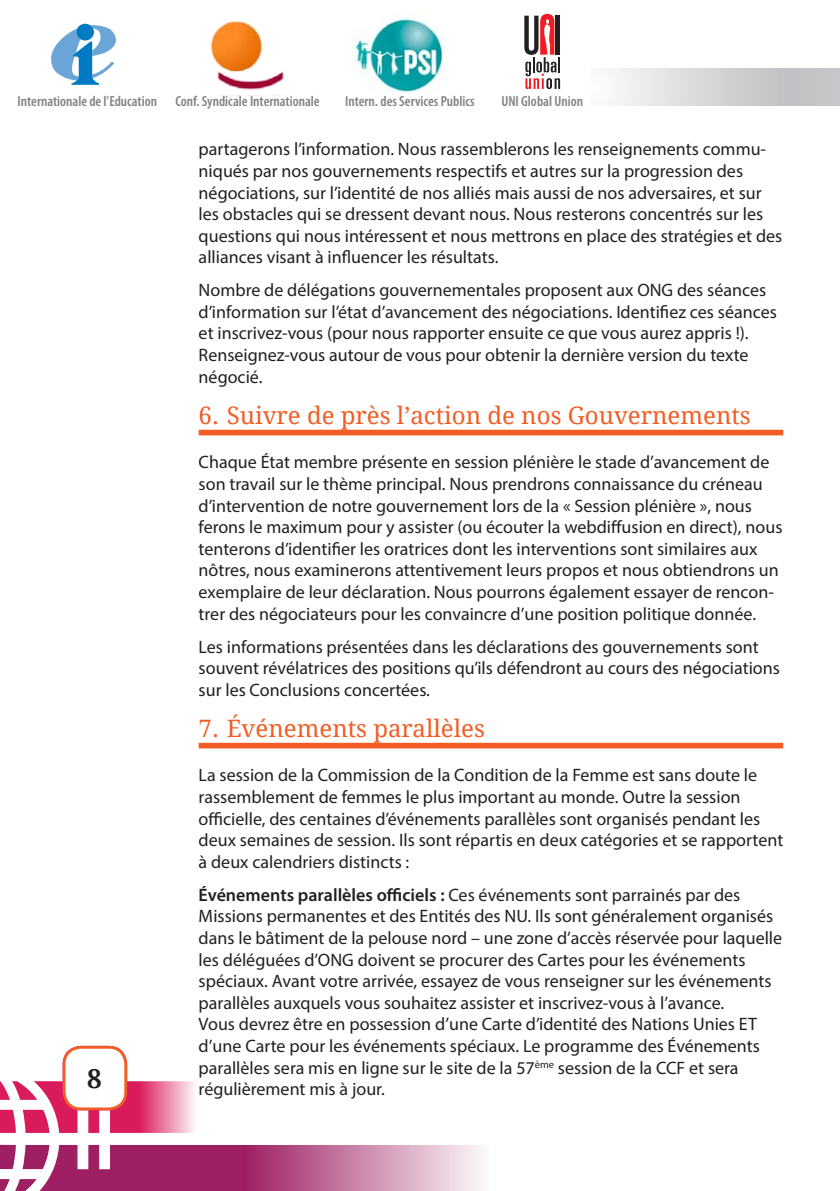
<style>
.page{position:relative;width:840px;height:1191px;background:#fff}
.page>*{position:absolute;margin:0;border:0;box-sizing:border-box;transform-origin:0 0}
.t1{font:700 26px "Droid Serif";color:#231f20}
.Titles_-_1{font:24px "Droid Serif";color:#f25d25}
.text{font:18px/21.6px "Myriad Pro";color:#231f20}
.t2{font:600 condensed 14.6px "Myriad Pro";color:#808285}
.s1{font-weight:600}
</style>
<div class="page">
<div style="left:590px;top:68px;width:249px;height:37px;background:linear-gradient(to right,#f8f8f9,#b9b9bd)"></div>
<svg style="left:0;top:1144px;width:482px;height:47px;background:#bd6995"></svg>
<svg style="left:0;top:1081px;width:194px;height:52px"></svg>
<img style="left:210px;top:20px;width:74px;height:70px">
<svg style="left:51px;top:23px;width:65px;height:62px"></svg>
<img style="left:352px;top:18px;width:92px;height:74px">
<svg style="left:524px;top:14px;width:36px;height:75px"></svg>
<div style="left:198px;top:430px;width:584px;height:5px;background:#f25d25"></div>
<div style="left:198px;top:743px;width:584px;height:5px;background:#f25d25"></div>
<div style="left:64px;top:1047px;width:62px;height:62px;background:#fff;border-radius:17px"></div>
<div style="left:63px;top:1045px;width:64px;height:65px;border:3px solid #f25d25;border-radius:17px"></div>
<p class="t2" style="left:18px;top:92px;width:303px">Internationale de l’Education Conf. Syndicale Internationale</p>
<p class="t2" style="left:345px;top:92px;width:131px">Intern. des Services Publics</p>
<p class="t2" style="left:501px;top:92px;width:83px">UNI Global Union</p>
<p class="text" style="left:198px;top:138px;width:585px">partagerons l’information. Nous rassemblerons les renseignements commu&shy;niqués par nos gouvernements respectifs et autres sur la progression des négociations, sur l’identité de nos alliés mais aussi de nos adversaires, et sur les obstacles qui se dressent devant nous. Nous resterons concentrés sur les questions qui nous intéressent et nous mettrons en place des stratégies et des alliances visant à influencer les résultats.</p>
<p class="text" style="left:198px;top:279px;width:579px">Nombre de délégations gouvernementales proposent aux ONG des séances d’information sur l’état d’avancement des négociations. Identifiez ces séances et inscrivez-vous (pour nous rapporter ensuite ce que vous aurez appris !).<br>Renseignez-vous autour de vous pour obtenir la dernière version du texte négocié.</p>
<p class="Titles_-_1" style="left:198px;top:399px;width:553px">6. Suivre de près l’action de nos Gouvernements</p>
<p class="text" style="left:198px;top:451px;width:585px">Chaque État membre présente en session plénière le stade d’avancement de son travail sur le thème principal. Nous prendrons connaissance du créneau d’intervention de notre gouvernement lors de la « Session plénière », nous ferons le maximum pour y assister (ou écouter la webdiffusion en direct), nous tenterons d’identifier les oratrices dont les interventions sont similaires aux nôtres, nous examinerons attentivement leurs propos et nous obtiendrons un exemplaire de leur déclaration. Nous pourrons également essayer de rencon&shy;trer des négociateurs pour les convaincre d’une position politique donnée.</p>
<p class="text" style="left:198px;top:635px;width:582px">Les informations présentées dans les déclarations des gouvernements sont souvent révélatrices des positions qu’ils défendront au cours des négociations sur les Conclusions concertées.</p>
<p class="Titles_-_1" style="left:198px;top:712px;width:287px">7. Événements parallèles</p>
<p class="text" style="left:198px;top:764px;width:586px">La session de la Commission de la Condition de la Femme est sans doute le rassemblement de femmes le plus important au monde. Outre la session officielle, des centaines d’événements parallèles sont organisés pendant les deux semaines de session. Ils sont répartis en deux catégories et se rapportent à deux calendriers distincts :</p>
<p class="text" style="left:198px;top:883px;width:584px"><span class="s1">Événements parallèles officiels :</span> Ces événements sont parrainés par des Missions permanentes et des Entités des NU. Ils sont généralement organisés dans le bâtiment de la pelouse nord – une zone d’accès réservée pour laquelle les déléguées d’ONG doivent se procurer des Cartes pour les événements spéciaux. Avant votre arrivée, essayez de vous renseigner sur les événements parallèles auxquels vous souhaitez assister et inscrivez-vous à l’avance.<br>Vous devrez être en possession d’une Carte d’identité des Nations Unies ET d’une Carte pour les événements spéciaux. Le programme des Événements parallèles sera mis en ligne sur le site de la 57<sup>ème</sup> session de la CCF et sera</p>
<h1 class="t1" style="left:87px;top:1060px;width:16px">8</h1>
<p class="text" style="left:198px;top:1078px;width:188px">régulièrement mis à jour.</p>
</div>
